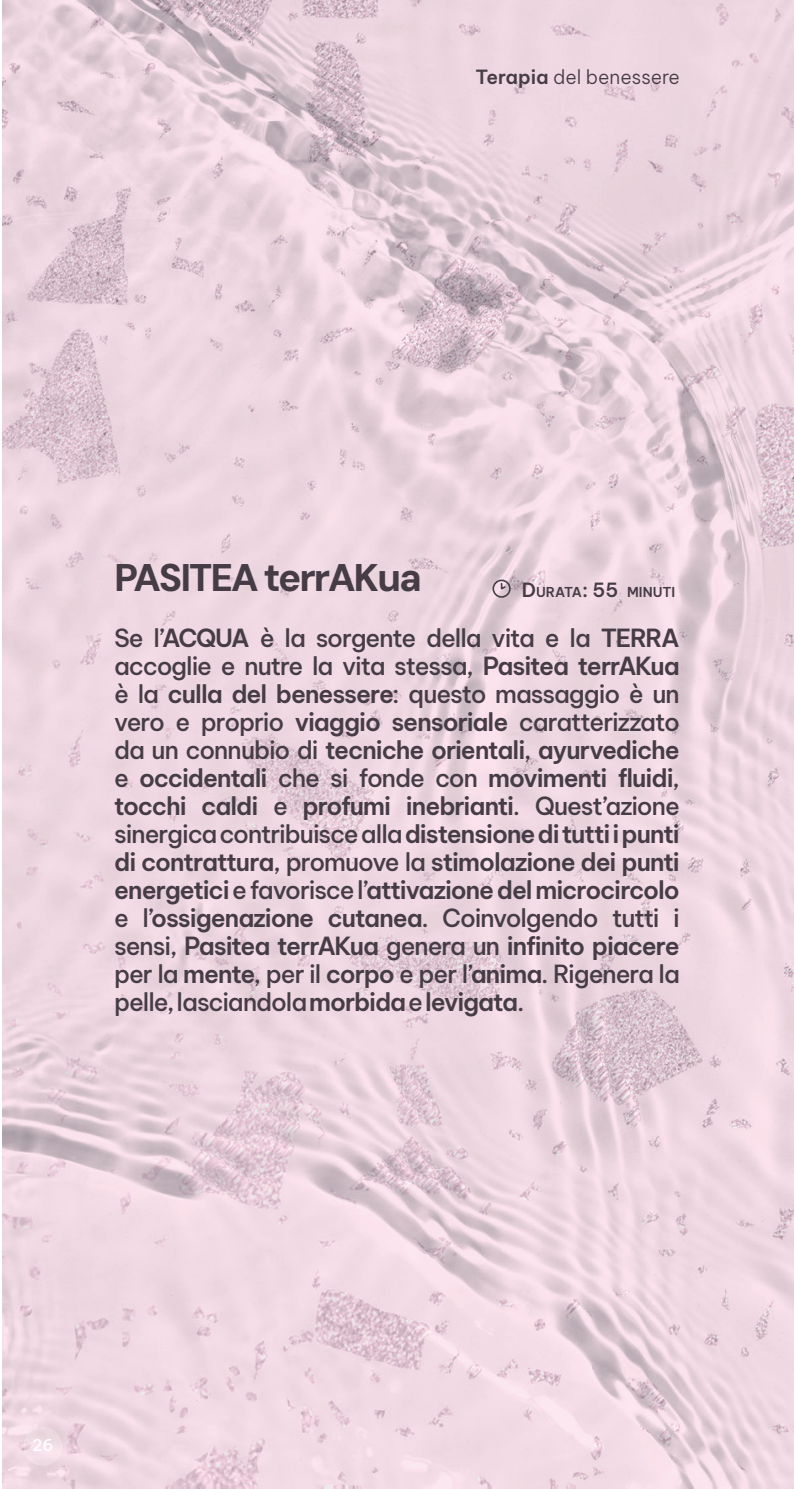
<style>
.page{position:relative;width:794px;height:1489px;background:#fff}
.page>*{position:absolute;margin:0;border:0;box-sizing:border-box;transform-origin:0 0}
.t1{font:38.5px "DM Sans 9 pt";letter-spacing:-.055em;color:#453c46}
.t2{font:600 24.5px/28px "Be Vietnam Pro";letter-spacing:-.045em;color:#453c46;text-align:justify}
.t3{font:300 19.25px "Be Vietnam Pro";color:#453c46}
.t4{font:500 16.1px "Be Vietnam Pro";color:#fff}
.t5{font:600 13.3px "Be Vietnam Pro";color:#453c46}
.s1{font-weight:600}
.s2{font-size:19.25px}
.s3{font-weight:500}
</style>
<div class="page">
<img style="left:2px;top:0;width:792px;height:1488px">
<svg style="left:492px;top:578px;width:19px;height:20px"></svg>
<img style="left:24px;top:1427px;width:38px;height:37px;border-radius:19px">
<p class="t3" style="left:475px;top:61px;width:206px"><span class="s1">Terapia</span> del benessere</p>
<h1 class="t1" style="left:114px;top:553px;width:309px">PASITEA terrAKua</h1>
<p class="t5" style="left:522px;top:580px;width:155px"><span class="s2">D</span>URATA<span class="s2">: 55</span> MINUTI</p>
<p class="t2" style="left:114px;top:621px;width:567px"><span class="s3">Se l’</span>ACQUA <span class="s3">è la sorgente della vita e la</span> TERRA <span class="s3">accoglie e nutre la vita stessa,</span> Pasitea terrAKua <span class="s3">è la</span> culla del benessere<span class="s3">: questo massaggio è un vero e proprio</span> viaggio sensoriale <span class="s3">caratterizzato da un connubio di</span> tecniche orientali<span class="s3">,</span> ayurvediche <span class="s3">e</span> occidentali <span class="s3">che si fonde con</span> movimenti fluidi<span class="s3">, </span>tocchi caldi <span class="s3">e</span> profumi inebrianti<span class="s3">. Quest’azione sinergica contribuisce alla</span> distensione di tutti i punti di contrattura<span class="s3">, promuove la</span> stimolazione dei punti energetici <span class="s3">e favorisce l’</span>attivazione del microcircolo <span class="s3">e l’</span>ossigenazione cutanea<span class="s3">. Coinvolgendo tutti i sensi,</span> Pasitea terrAKua <span class="s3">genera un</span> infinito piacere <span class="s3">per la</span> mente<span class="s3">, per il</span> corpo <span class="s3">e per l’</span>anima<span class="s3">. Rigenera la pelle, lasciandola</span> morbida <span class="s3">e</span> levigata<span class="s3">.</span></p>
<p class="t4" style="left:32px;top:1431px;width:23px">26</p>
</div>
